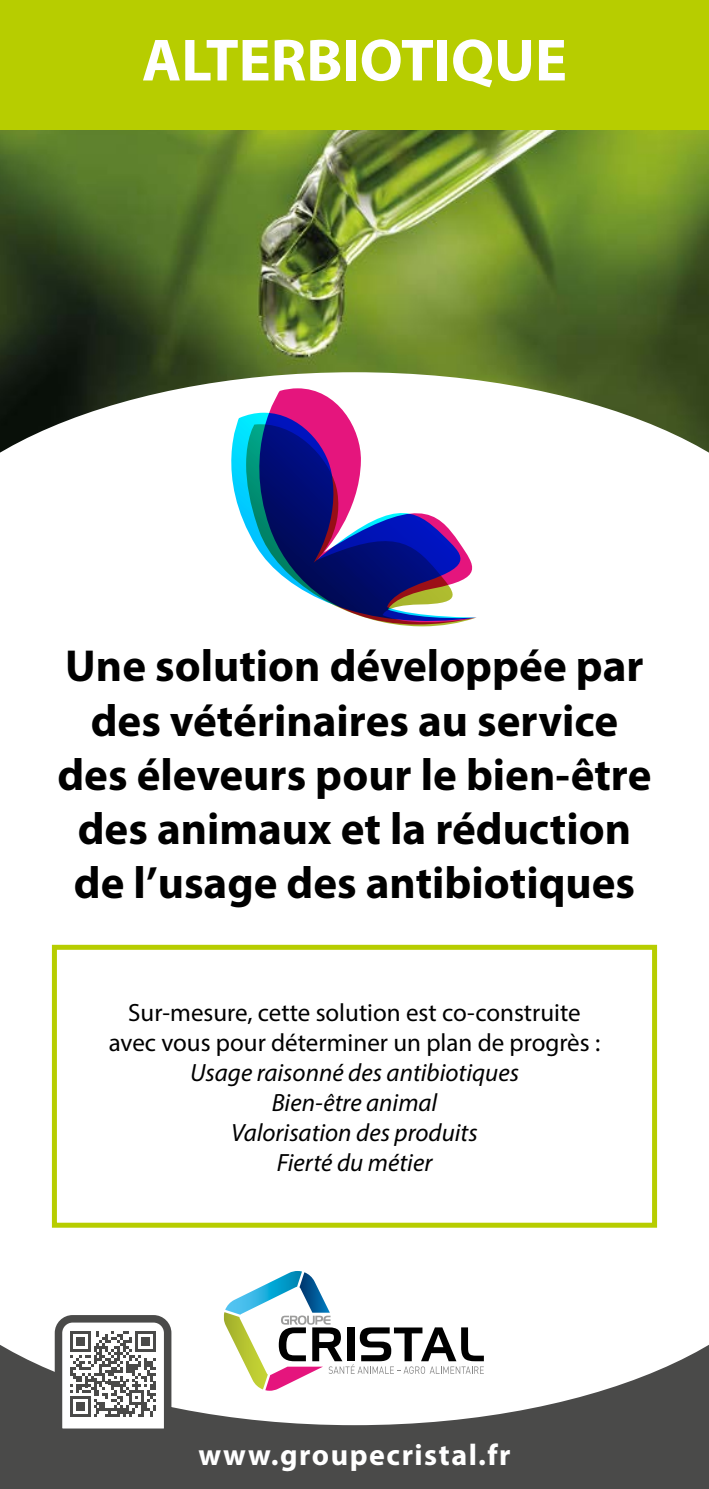
<style>
.page{position:relative;width:709px;height:1489px;background:#fff}
.page>*{position:absolute;margin:0;border:0;box-sizing:border-box;transform-origin:0 0}
.t1{font:700 60px "Myriad Pro";color:#fff}
.t2{font:700 45px/54px "Myriad Pro";color:#000;text-align:center}
.t3{font:700 30px "Myriad Pro";letter-spacing:.05em;color:#fff}
.t4{font:italic 25px/30px "Myriad Pro";color:#000;text-align:center}
.t5{font:25px/30px "Myriad Pro";color:#000;text-align:center}
</style>
<div class="page">
<img style="left:0;top:129px;width:709px;height:243px">
<div style="left:0;top:1311px;width:709px;height:177px;background:#4a4a49"></div>
<svg style="left:0;top:1001px;width:709px;height:423px"></svg>
<div style="left:0;top:0;width:709px;height:129px;background:#b7cd00"></div>
<svg style="left:51px;top:1311px;width:124px;height:118px"></svg>
<svg style="left:0;top:372px;width:709px;height:81px"></svg>
<div style="left:52px;top:944px;width:605px;height:283px;border:5px solid #b7cd00"></div>
<svg style="left:224px;top:1270px;width:260px;height:120px"></svg>
<svg style="left:241px;top:388px;width:238px;height:65px"></svg>
<svg style="left:228px;top:413px;width:248px;height:214px"></svg>
<h1 class="t1" style="left:142px;top:21px;width:426px">ALTERBIOTIQUE</h1>
<p class="t2" style="left:57px;top:637px;width:595px">Une solution développée par des vétérinaires au service des éleveurs pour le bien-être des animaux et la réduction de l’usage des antibiotiques</p>
<p class="t5" style="left:109px;top:996px;width:493px">Sur-mesure, cette solution est co-construite avec vous pour déterminer un plan de progrès :</p>
<p class="t4" style="left:190px;top:1056px;width:330px">Usage raisonné des antibiotiques<br>Bien-être animal<br>Valorisation des produits<br>Fierté du métier</p>
<p class="t3" style="left:198px;top:1434px;width:314px">www.groupecristal.fr</p>
</div>
